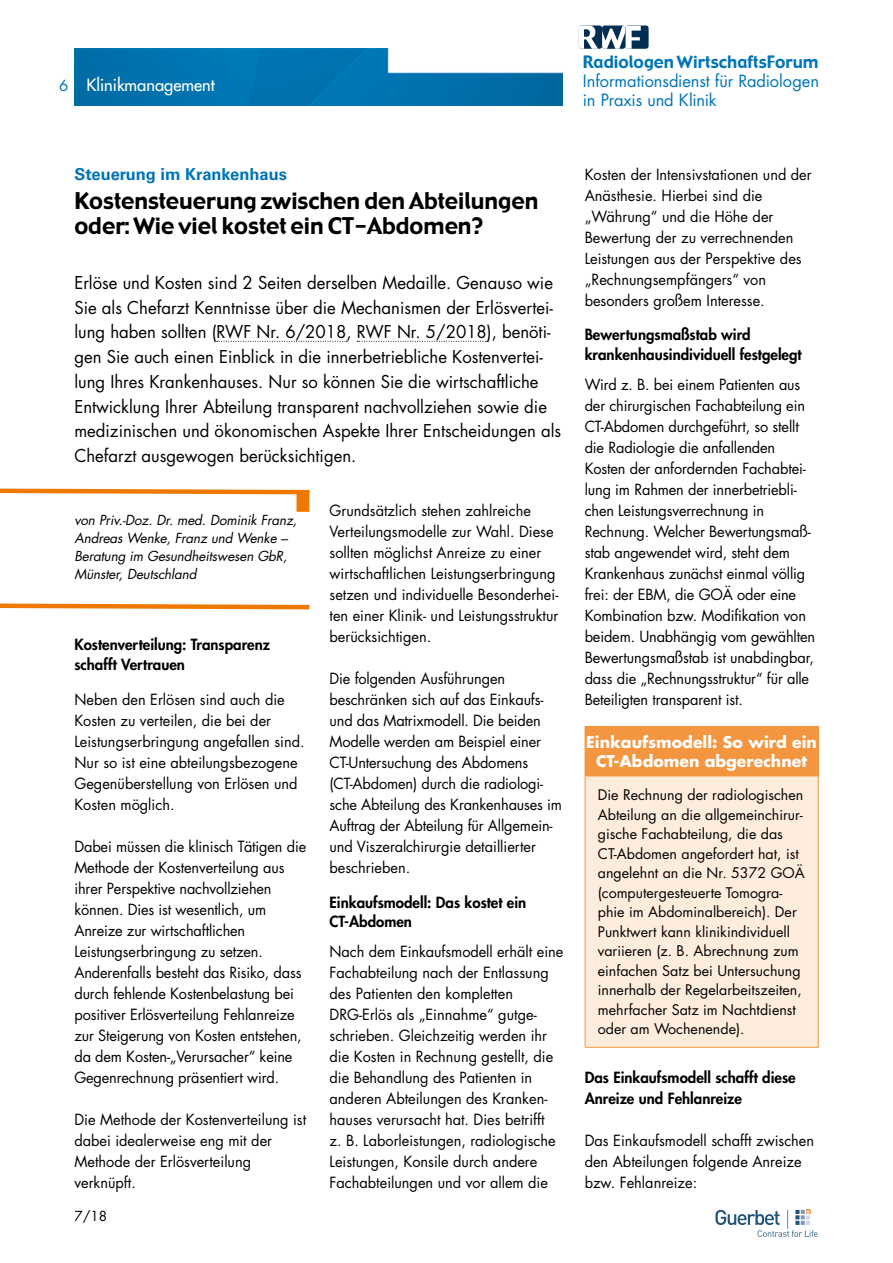
<style>
.page{position:relative;width:893px;height:1263px;background:#fff}
.page>*{position:absolute;margin:0;border:0;box-sizing:border-box;transform-origin:0 0}
.t1{font:22.5px/25.5px "Gadget";color:#000}
.t2{font:17.25px/24.8px "Futura Std";color:#000}
.t3{font:16.65px "Gadget";color:#0075b8}
.t4{font:16.5px/18.8px "Futura Std";letter-spacing:-.005em;color:#0075b8}
.t5{font:700 16.5px "Univers LT Std";color:#0074b7}
.t6{font:500 16.5px "Futura Std";color:#fff}
.t7{font:700 15.75px/19.5px "Futura Std";color:#fff;text-align:center}
.t8{font:15px/21px "Futura Std";color:#000}
.t9{font:800 15px/19.5px "Futura Std";color:#000}
.t10{font:15px "Futura Std";color:#0074b7}
.t11{font:14.25px/19.5px "Futura Std";color:#000}
.t12{font:italic 13.5px/18px "Futura Std";letter-spacing:-.01em;color:#000}
.t13{font:13.5px "Futura Std";color:#000}
</style>
<div class="page">
<div style="left:625px;top:26px;width:24px;height:23px;background:#002f53;border-radius:3px"></div>
<svg style="left:579px;top:26px;width:62px;height:23px"></svg>
<img style="left:74px;top:49px;width:489px;height:57px">
<svg style="left:715px;top:1210px;width:103px;height:27px"></svg>
<svg style="left:0;top:488px;width:310px;height:9px"></svg>
<div style="left:297px;top:490px;width:12px;height:22px;background:#ef7900"></div>
<svg style="left:0;top:603px;width:310px;height:7px"></svg>
<svg style="left:217px;top:341px;width:130px;height:1px"></svg>
<svg style="left:357px;top:341px;width:131px;height:1px"></svg>
<div style="left:585px;top:726px;width:233px;height:50px;background:#f4953f"></div>
<div style="left:585px;top:776px;width:233px;height:271px;background:#feeddd"></div>
<hr style="left:585px;top:726px;width:234px;height:1px;background:#f4953f">
<hr style="left:818px;top:727px;width:1px;height:49px;background:#f4953f">
<hr style="left:585px;top:776px;width:234px;height:1px;background:#f4953f">
<hr style="left:585px;top:776px;width:1px;height:271px;background:#f4953f">
<hr style="left:818px;top:776px;width:1px;height:271px;background:#f4953f">
<hr style="left:585px;top:1047px;width:234px;height:1px;background:#f4953f">
<p class="t10" style="left:59px;top:76px;width:11px">6</p>
<p class="t6" style="left:86px;top:74px;width:130px">Klinikmanagement</p>
<p class="t3" style="left:583px;top:52px;width:237px">Radiologen WirtschaftsForum</p>
<p class="t4" style="left:583px;top:72px;width:238px">Informationsdienst für Radiologen in Praxis und Klinik</p>
<p class="t5" style="left:74px;top:165px;width:214px">Steuerung im Krankenhaus</p>
<h1 class="t1" style="left:74px;top:189px;width:466px">Kostensteuerung zwischen den Abteilungen oder: Wie viel kostet ein CT-Abdomen?</h1>
<p class="t2" style="left:74px;top:270px;width:488px">Erlöse und Kosten sind 2 Seiten derselben Medaille. Genauso wie Sie als Chefarzt Kenntnisse über die Mechanismen der Erlösvertei&shy;lung haben sollten (RWF Nr. 6/2018, RWF Nr. 5/2018), benöti&shy;gen Sie auch einen Einblick in die innerbetriebliche Kostenvertei&shy;lung Ihres Krankenhauses. Nur so können Sie die wirtschaftliche Entwicklung Ihrer Abteilung transparent nachvollziehen sowie die medizinischen und ökonomischen Aspekte Ihrer Entscheidungen als Chefarzt ausgewogen berücksichtigen.</p>
<p class="t12" style="left:74px;top:511px;width:224px">von Priv.-Doz. Dr. med. Dominik Franz,<br>Andreas Wenke, Franz und Wenke –<br>Beratung im Gesundheitswesen GbR,<br>Münster, Deutschland</p>
<p class="t9" style="left:74px;top:635px;width:197px">Kostenverteilung: Transparenz schafft Vertrauen</p>
<p class="t8" style="left:74px;top:689px;width:232px">Neben den Erlösen sind auch die<br>Kosten zu verteilen, die bei der<br>Leistungserbringung angefallen sind.<br>Nur so ist eine abteilungsbezogene<br>Gegenüberstellung von Erlösen und<br>Kosten möglich.</p>
<p class="t8" style="left:74px;top:836px;width:233px">Dabei müssen die klinisch Tätigen die Methode der Kostenverteilung aus ihrer Perspektive nachvollziehen können. Dies ist wesentlich, um Anreize zur wirtschaftlichen Leistungserbringung zu setzen.<br>Anderenfalls besteht das Risiko, dass durch fehlende Kostenbelastung bei positiver Erlösverteilung Fehlanreize zur Steigerung von Kosten entstehen, da dem Kosten-„Verursacher“ keine Gegenrechnung präsentiert wird.</p>
<p class="t8" style="left:74px;top:1109px;width:233px">Die Methode der Kostenverteilung ist dabei idealerweise eng mit der<br>Methode der Erlösverteilung verknüpft.</p>
<p class="t13" style="left:74px;top:1207px;width:34px">7/18</p>
<p class="t8" style="left:330px;top:500px;width:230px">Grundsätzlich stehen zahlreiche Verteilungsmodelle zur Wahl. Diese sollten möglichst Anreize zu einer wirtschaftlichen Leistungserbringung setzen und individuelle Besonderhei&shy;ten einer Klinik- und Leistungsstruktur berücksichtigen.</p>
<p class="t8" style="left:330px;top:668px;width:234px">Die folgenden Ausführungen beschränken sich auf das Einkaufs&shy;und das Matrixmodell. Die beiden<br>Modelle werden am Beispiel einer<br>CT-Untersuchung des Abdomens (CT-Abdomen) durch die radiologi&shy;sche Abteilung des Krankenhauses im<br>Auftrag der Abteilung für Allgemein&shy;und Viszeralchirurgie detaillierter beschrieben.</p>
<p class="t9" style="left:330px;top:892px;width:198px">Einkaufsmodell: Das kostet ein<br>CT-Abdomen</p>
<p class="t8" style="left:330px;top:941px;width:235px">Nach dem Einkaufsmodell erhält eine Fachabteilung nach der Entlassung des Patienten den kompletten DRG-Erlös als „Einnahme“ gutge&shy;schrieben. Gleichzeitig werden ihr die Kosten in Rechnung gestellt, die die Behandlung des Patienten in anderen Abteilungen des Kranken&shy;hauses verursacht hat. Dies betrifft<br>z. B. Laborleistungen, radiologische Leistungen, Konsile durch andere Fachabteilungen und vor allem die</p>
<p class="t8" style="left:585px;top:164px;width:229px">Kosten der Intensivstationen und der<br>Anästhesie. Hierbei sind die „Währung“ und die Höhe der<br>Bewertung der zu verrechnenden<br>Leistungen aus der Perspektive des „Rechnungsempfängers“ von besonders großem Interesse.</p>
<p class="t9" style="left:585px;top:325px;width:218px">Bewertungsmaßstab wird krankenhausindividuell festgelegt</p>
<p class="t8" style="left:585px;top:374px;width:232px">Wird z. B. bei einem Patienten aus der chirurgischen Fachabteilung ein CT-Abdomen durchgeführt, so stellt die Radiologie die anfallenden Kosten der anfordernden Fachabtei&shy;lung im Rahmen der innerbetriebli&shy;chen Leistungsverrechnung in Rechnung. Welcher Bewertungsmaß&shy;stab angewendet wird, steht dem Krankenhaus zunächst einmal völlig frei: der EBM, die GOÄ oder eine Kombination bzw. Modifikation von beidem. Unabhängig vom gewählten Bewertungsmaßstab ist unabdingbar, dass die „Rechnungsstruktur“ für alle Beteiligten transparent ist.</p>
<p class="t7" style="left:586px;top:732px;width:232px">Einkaufsmodell: So wird ein<br>CT-Abdomen abgerechnet</p>
<p class="t11" style="left:598px;top:786px;width:208px">Die Rechnung der radiologischen<br>Abteilung an die allgemeinchirur&shy;gische Fachabteilung, die das<br>CT-Abdomen angefordert hat, ist angelehnt an die Nr. 5372 GOÄ (computergesteuerte Tomogra&shy;phie im Abdominalbereich). Der<br>Punktwert kann klinikindividuell variieren (z. B. Abrechnung zum einfachen Satz bei Untersuchung innerhalb der Regelarbeitszeiten, mehrfacher Satz im Nachtdienst oder am Wochenende).</p>
<p class="t9" style="left:585px;top:1067px;width:213px;line-height:21px">Das Einkaufsmodell schafft diese<br>Anreize und Fehlanreize</p>
<p class="t8" style="left:585px;top:1130px;width:231px">Das Einkaufsmodell schafft zwischen den Abteilungen folgende Anreize bzw. Fehlanreize:</p>
</div>
